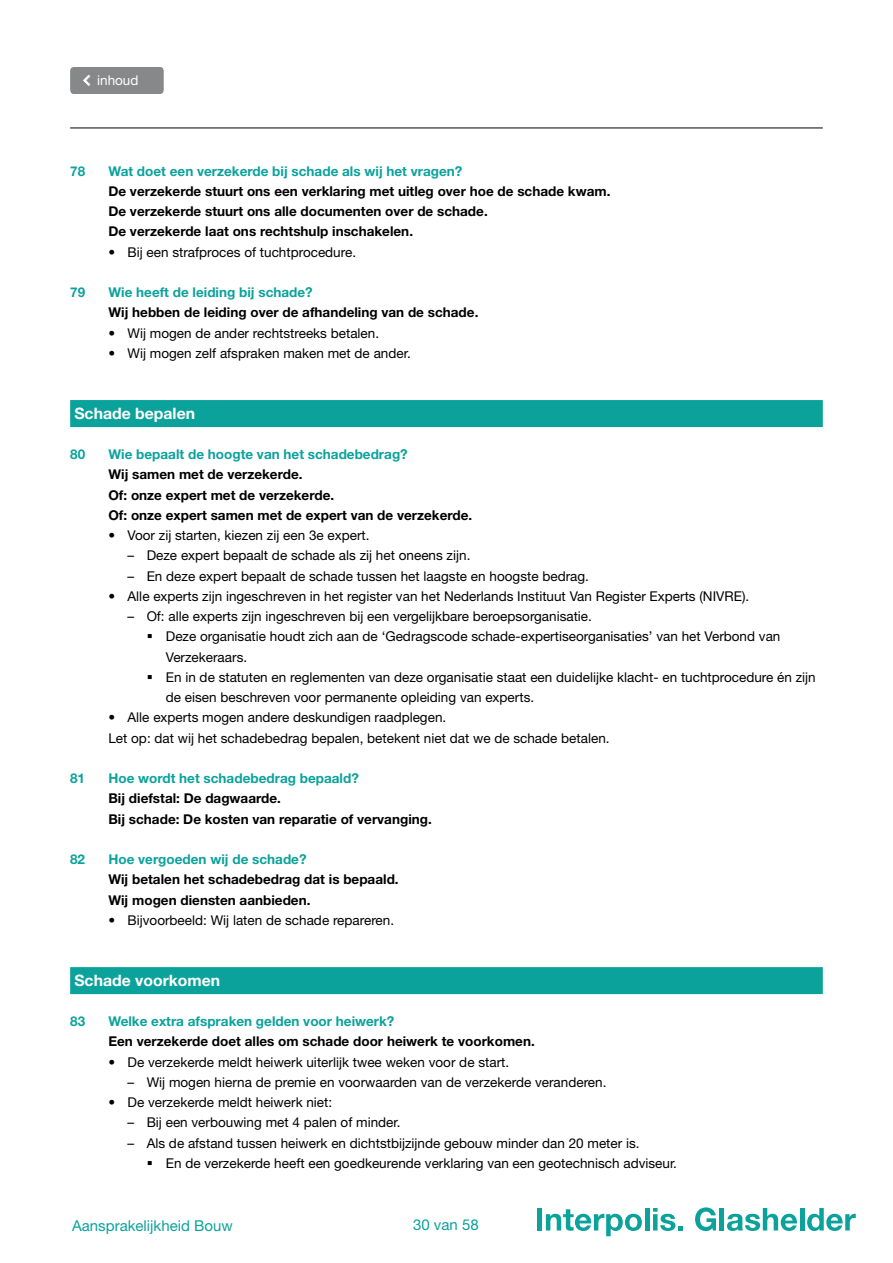
<style>
.page{position:relative;width:893px;height:1263px;background:#fff}
.page>*{position:absolute;margin:0;border:0;box-sizing:border-box;transform-origin:0 0}
.t1{font:700 15.75px "Helvetica Neue LT Std";color:#fff}
.t2{font:15px "Helvetica Neue LT Std";color:#0ba29c}
.t3{font:13.5px/20.2px "Helvetica Neue LT Std";color:#000}
.t4{font:700 13.5px/20.2px "Helvetica Neue LT Std";color:#000}
.t5{font:700 13.5px "Helvetica Neue LT Std";color:#0ba29c}
.t6{font:13.5px "Helvetica Neue LT Std";color:#fff}
</style>
<div class="page">
<hr style="left:70px;top:128px;width:753px;height:1px;background:#000">
<div style="left:537px;top:1208px;width:5px;height:22px;background:#0ba29c"></div>
<svg style="left:546px;top:1209px;width:96px;height:27px"></svg>
<hr style="left:645px;top:1208px;width:4px;height:22px;background:#0ba29c">
<svg style="left:653px;top:1208px;width:30px;height:23px"></svg>
<svg style="left:695px;top:1207px;width:21px;height:24px"></svg>
<hr style="left:720px;top:1208px;width:4px;height:22px;background:#0ba29c">
<svg style="left:727px;top:1208px;width:70px;height:23px"></svg>
<hr style="left:800px;top:1208px;width:4px;height:22px;background:#0ba29c">
<svg style="left:807px;top:1208px;width:49px;height:23px"></svg>
<div style="left:70px;top:67px;width:94px;height:27px;background:#87888a"></div>
<div style="left:70px;top:400px;width:753px;height:27px;background:#0ba29c"></div>
<div style="left:70px;top:967px;width:753px;height:27px;background:#0ba29c"></div>
<p class="t6" style="left:97px;top:72px;width:43px">inhoud</p>
<p class="t5" style="left:70px;top:162px;width:17px">78</p>
<p class="t5" style="left:108px;top:162px;width:355px">Wat doet een verzekerde bij schade als wij het vragen?</p>
<p class="t4" style="left:108px;top:181px;width:504px">De verzekerde stuurt ons een verklaring met uitleg over hoe de schade kwam.<br>De verzekerde stuurt ons alle documenten over de schade.<br>De verzekerde laat ons rechtshulp inschakelen.</p>
<p class="t3" style="left:108px;top:241px;width:249px">• Bij een strafproces of tuchtprocedure.</p>
<p class="t5" style="left:70px;top:284px;width:17px">79</p>
<p class="t5" style="left:108px;top:284px;width:206px">Wie heeft de leiding bij schade?</p>
<p class="t4" style="left:108px;top:302px;width:371px">Wij hebben de leiding over de afhandeling van de schade.</p>
<p class="t3" style="left:108px;top:322px;width:272px">• Wij mogen de ander rechtstreeks betalen.</p>
<p class="t3" style="left:108px;top:343px;width:304px">• Wij mogen zelf afspraken maken met de ander.</p>
<p class="t1" style="left:74px;top:403px;width:122px">Schade bepalen</p>
<p class="t5" style="left:70px;top:446px;width:17px">80</p>
<p class="t5" style="left:108px;top:446px;width:301px">Wie bepaalt de hoogte van het schadebedrag?</p>
<p class="t4" style="left:108px;top:464px;width:365px">Wij samen met de verzekerde.<br>Of: onze expert met de verzekerde.<br>Of: onze expert samen met de expert van de verzekerde.</p>
<p class="t3" style="left:108px;top:525px;width:263px">• Voor zij starten, kiezen zij een 3e expert.</p>
<p class="t3" style="left:128px;top:545px;width:344px">– Deze expert bepaalt de schade als zij het oneens zijn.</p>
<p class="t3" style="left:128px;top:565px;width:463px">– En deze expert bepaalt de schade tussen het laagste en hoogste bedrag.</p>
<p class="t3" style="left:108px;top:586px;width:642px">• Alle experts zijn ingeschreven in het register van het Nederlands Instituut Van Register Experts (NIVRE).</p>
<p class="t3" style="left:166px;top:606px;width:651px;text-indent:-38px">– Of: alle experts zijn ingeschreven bij een vergelijkbare beroepsorganisatie.<br>Deze organisatie houdt zich aan de ‘Gedragscode schade-expertiseorganisaties’ van het Verbond van Verzekeraars.<br>En in de statuten en reglementen van deze organisatie staat een duidelijke klacht- en tuchtprocedure én zijn de eisen beschreven voor permanente opleiding van experts.</p>
<p class="t3" style="left:108px;top:707px;width:503px">• Alle experts mogen andere deskundigen raadplegen.<br>Let op: dat wij het schadebedrag bepalen, betekent niet dat we de schade betalen.</p>
<p class="t5" style="left:70px;top:770px;width:17px">81</p>
<p class="t5" style="left:108px;top:770px;width:252px">Hoe wordt het schadebedrag bepaald?</p>
<p class="t4" style="left:108px;top:788px;width:325px">Bij diefstal: De dagwaarde.<br>Bij schade: De kosten van reparatie of vervanging.</p>
<p class="t5" style="left:70px;top:851px;width:17px">82</p>
<p class="t5" style="left:108px;top:851px;width:200px">Hoe vergoeden wij de schade?</p>
<p class="t4" style="left:108px;top:869px;width:292px">Wij betalen het schadebedrag dat is bepaald.<br>Wij mogen diensten aanbieden.</p>
<p class="t3" style="left:108px;top:910px;width:287px">• Bijvoorbeeld: Wij laten de schade repareren.</p>
<p class="t1" style="left:74px;top:970px;width:147px">Schade voorkomen</p>
<p class="t5" style="left:70px;top:1013px;width:17px">83</p>
<p class="t5" style="left:108px;top:1013px;width:288px">Welke extra afspraken gelden voor heiwerk?</p>
<p class="t4" style="left:108px;top:1031px;width:428px">Een verzekerde doet alles om schade door heiwerk te voorkomen.</p>
<p class="t3" style="left:108px;top:1051px;width:402px">• De verzekerde meldt heiwerk uiterlijk twee weken voor de start.</p>
<p class="t3" style="left:128px;top:1072px;width:480px">– Wij mogen hierna de premie en voorwaarden van de verzekerde veranderen.</p>
<p class="t3" style="left:108px;top:1092px;width:225px">• De verzekerde meldt heiwerk niet:</p>
<p class="t3" style="left:128px;top:1112px;width:274px">– Bij een verbouwing met 4 palen of minder.</p>
<p class="t3" style="left:166px;top:1132px;width:513px;text-indent:-38px">– Als de afstand tussen heiwerk en dichtstbijzijnde gebouw minder dan 20 meter is.<br>En de verzekerde heeft een goedkeurende verklaring van een geotechnisch adviseur.</p>
<p class="t2" style="left:72px;top:1216px;width:162px">Aansprakelijkheid Bouw</p>
<p class="t2" style="left:413px;top:1216px;width:67px">30 van 58</p>
</div>
